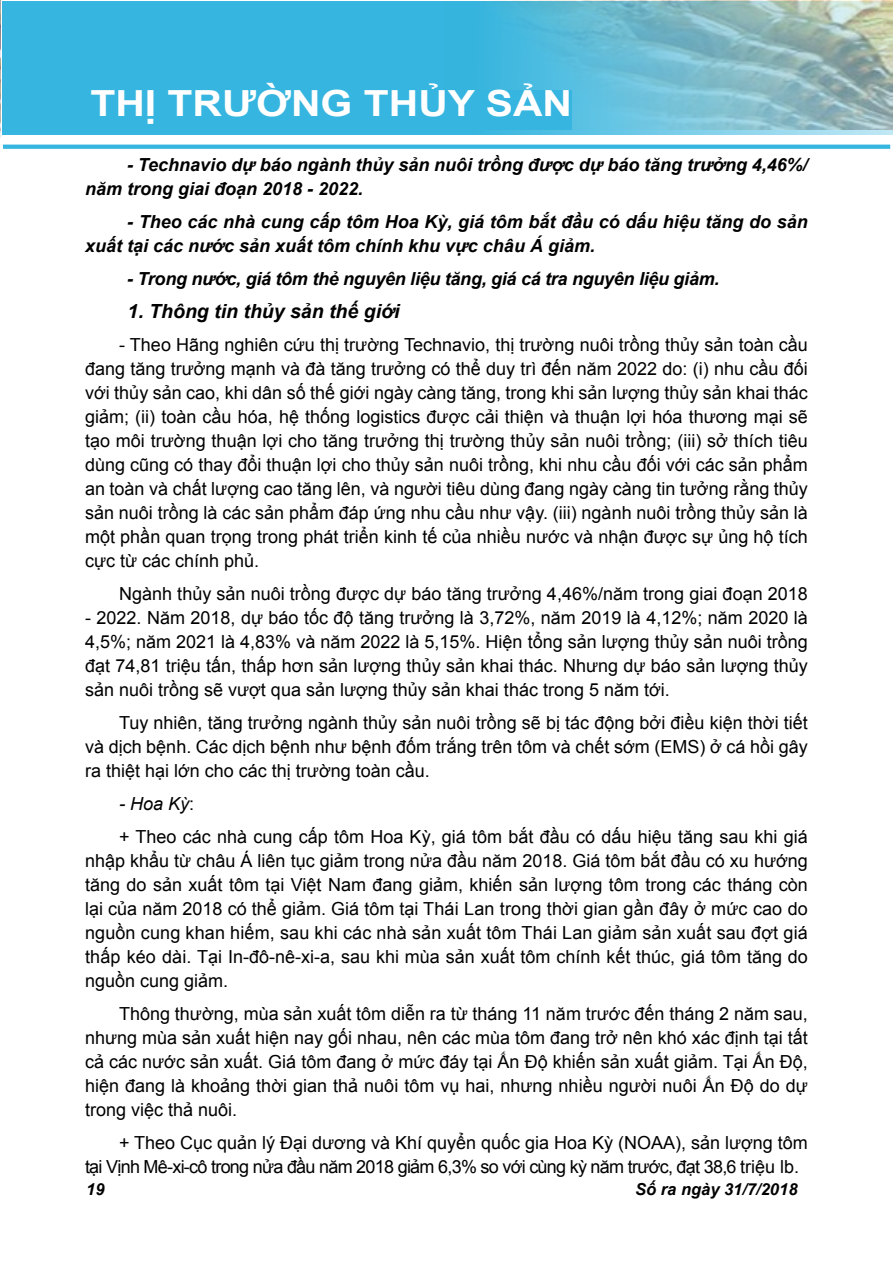
<style>
.page{position:relative;width:893px;height:1263px;background:#fff}
.page>*{position:absolute;margin:0;border:0;box-sizing:border-box;transform-origin:0 0}
.t1{font:700 36px "Arial";color:#fff;scale:1.14 1}
.t2{font:italic 700 19.5px "Arial";color:#000}
.t3{font:18px/24px "Arial";color:#000;text-align:justify}
.t4{font:italic 700 18px/24px "Arial";color:#000}
.t5{font:italic 700 16.5px "Arial";color:#000}
.s1{font-style:italic}
</style>
<div class="page">
<div style="left:2px;top:1px;width:891px;height:134px;background:#35b5df"></div>
<svg style="left:3px;top:145px;width:887px;height:4px;background:#3db7e0"></svg>
<img style="left:497px;top:0;width:396px;height:129px">
<div style="left:90px;top:90px;width:482px;height:39px;background:#35b5df"></div>
<img style="left:0;top:0;width:1px;height:138px">
<h1 class="t1" style="left:90px;top:79px;width:424px">THỊ TRƯỜNG THỦY SẢN</h1>
<p class="t4" style="left:85px;top:153px;width:724px;text-indent:42px">- Technavio dự báo ngành thủy sản nuôi trồng được dự báo tăng trưởng 4,46%/ năm trong giai đoạn 2018 - 2022.</p>
<p class="t4" style="left:85px;top:210px;width:724px;text-indent:42px">- Theo các nhà cung cấp tôm Hoa Kỳ, giá tôm bắt đầu có dấu hiệu tăng do sản xuất tại các nước sản xuất tôm chính khu vực châu Á giảm.</p>
<p class="t4" style="left:127px;top:267px;width:594px">- Trong nước, giá tôm thẻ nguyên liệu tăng, giá cá tra nguyên liệu giảm.</p>
<p class="t2" style="left:128px;top:298px;width:274px">1. Thông tin thủy sản thế giới</p>
<p class="t3" style="left:85px;top:333px;width:724px;text-indent:34px">- Theo Hãng nghiên cứu thị trường Technavio, thị trường nuôi trồng thủy sản toàn cầu đang tăng trưởng mạnh và đà tăng trưởng có thể duy trì đến năm 2022 do: (i) nhu cầu đối với thủy sản cao, khi dân số thế giới ngày càng tăng, trong khi sản lượng thủy sản khai thác giảm; (ii) toàn cầu hóa, hệ thống logistics được cải thiện và thuận lợi hóa thương mại sẽ tạo môi trường thuận lợi cho tăng trưởng thị trường thủy sản nuôi trồng; (iii) sở thích tiêu dùng cũng có thay đổi thuận lợi cho thủy sản nuôi trồng, khi nhu cầu đối với các sản phẩm an toàn và chất lượng cao tăng lên, và người tiêu dùng đang ngày càng tin tưởng rằng thủy sản nuôi trồng là các sản phẩm đáp ứng nhu cầu như vậy. (iii) ngành nuôi trồng thủy sản là một phần quan trọng trong phát triển kinh tế của nhiều nước và nhận được sự ủng hộ tích cực từ các chính phủ.</p>
<p class="t3" style="left:119px;top:582px;width:690px">Ngành thủy sản nuôi trồng được dự báo tăng trưởng 4,46%/năm trong giai đoạn 2018</p>
<p class="t3" style="left:85px;top:606px;width:724px">- 2022. Năm 2018, dự báo tốc độ tăng trưởng là 3,72%, năm 2019 là 4,12%; năm 2020 là 4,5%; năm 2021 là 4,83% và năm 2022 là 5,15%. Hiện tổng sản lượng thủy sản nuôi trồng đạt 74,81 triệu tấn, thấp hơn sản lượng thủy sản khai thác. Nhưng dự báo sản lượng thủy sản nuôi trồng sẽ vượt qua sản lượng thủy sản khai thác trong 5 năm tới.</p>
<p class="t3" style="left:85px;top:711px;width:724px;text-indent:34px">Tuy nhiên, tăng trưởng ngành thủy sản nuôi trồng sẽ bị tác động bởi điều kiện thời tiết và dịch bệnh. Các dịch bệnh như bệnh đốm trắng trên tôm và chết sớm (EMS) ở cá hồi gây ra thiệt hại lớn cho các thị trường toàn cầu.</p>
<p class="t3" style="left:119px;top:787px;width:690px;line-height:33px"><span class="s1">- Hoa Kỳ</span>:<br>+ Theo các nhà cung cấp tôm Hoa Kỳ, giá tôm bắt đầu có dấu hiệu tăng sau khi giá</p>
<p class="t3" style="left:85px;top:849px;width:724px">nhập khẩu từ châu Á liên tục giảm trong nửa đầu năm 2018. Giá tôm bắt đầu có xu hướng tăng do sản xuất tôm tại Việt Nam đang giảm, khiến sản lượng tôm trong các tháng còn lại của năm 2018 có thể giảm. Giá tôm tại Thái Lan trong thời gian gần đây ở mức cao do nguồn cung khan hiếm, sau khi các nhà sản xuất tôm Thái Lan giảm sản xuất sau đợt giá thấp kéo dài. Tại In-đô-nê-xi-a, sau khi mùa sản xuất tôm chính kết thúc, giá tôm tăng do nguồn cung giảm.</p>
<p class="t3" style="left:85px;top:1002px;width:724px;text-indent:34px">Thông thường, mùa sản xuất tôm diễn ra từ tháng 11 năm trước đến tháng 2 năm sau, nhưng mùa sản xuất hiện nay gối nhau, nên các mùa tôm đang trở nên khó xác định tại tất cả các nước sản xuất. Giá tôm đang ở mức đáy tại Ấn Độ khiến sản xuất giảm. Tại Ấn Độ, hiện đang là khoảng thời gian thả nuôi tôm vụ hai, nhưng nhiều người nuôi Ấn Độ do dự trong việc thả nuôi.</p>
<p class="t3" style="left:85px;top:1130px;width:724px;text-indent:34px">+ Theo Cục quản lý Đại dương và Khí quyển quốc gia Hoa Kỳ (NOAA), sản lượng tôm tại Vịnh Mê-xi-cô trong nửa đầu năm 2018 giảm 6,3% so với cùng kỳ năm trước, đạt 38,6 triệu lb.</p>
<p class="t5" style="left:86px;top:1178px;width:20px">19</p>
<p class="t5" style="left:635px;top:1178px;width:164px">Số ra ngày 31/7/2018</p>
</div>
